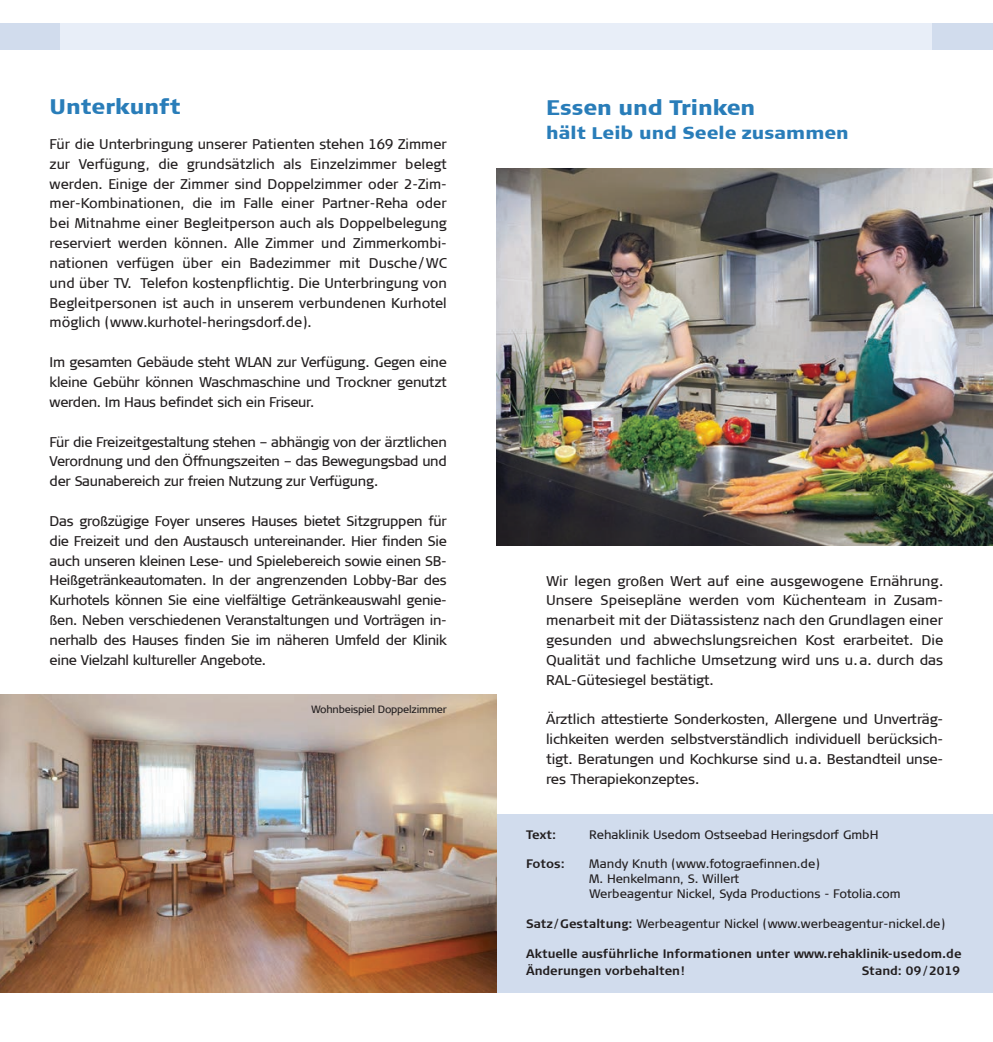
<style>
.page{position:relative;width:993px;height:1042px;background:#fff}
.page>*{position:absolute;margin:0;border:0;box-sizing:border-box;transform-origin:0 0}
.t1{font:900 21px "Signa Column";color:#297db9}
.t2{font:900 17.5px "Signa Column";letter-spacing:.005em;color:#297db9}
.t3{font:14px/19.8px "Signa Column";letter-spacing:-.02em;color:#231f20;text-align:justify}
.t4{font:12.25px/14.9px "Signa Column";color:#231f20}
.t5{font:700 12.25px/17.5px "Signa Column";color:#231f20}
.t6{font:10.5px "Signa Column";letter-spacing:-.02em;color:#231f20}
.s1{font-weight:700}
</style>
<div class="page">
<div style="left:0;top:23px;width:410px;height:27px;background:#d1dced"></div>
<div style="left:61px;top:23px;width:505px;height:27px;background:#e8eef8"></div>
<div style="left:581px;top:23px;width:411px;height:27px;background:#d1dced"></div>
<div style="left:425px;top:23px;width:506px;height:27px;background:#e8eef8"></div>
<div style="left:496px;top:814px;width:496px;height:178px;background:#d1dced"></div>
<img style="left:496px;top:169px;width:496px;height:377px">
<img style="left:0;top:694px;width:496px;height:298px">
<h1 class="t1" style="left:50px;top:93px;width:132px">Unterkunft</h1>
<p class="t3" style="left:50px;top:134px;width:398px">Für die Unterbringung unserer Patienten stehen 169 Zimmer zur Verfügung, die grundsätzlich als Einzelzimmer belegt werden. Einige der Zimmer sind Doppelzimmer oder 2-Zim&shy;mer-Kombinationen, die im Falle einer Partner-Reha oder bei Mitnahme einer Begleitperson auch als Doppelbelegung reserviert werden können. Alle Zimmer und Zimmerkombi&shy;nationen verfügen über ein Badezimmer mit Dusche/WC und über TV. Telefon kostenpflichtig. Die Unterbringung von Begleitpersonen ist auch in unserem verbundenen Kurhotel möglich (www.kurhotel-heringsdorf.de).</p>
<p class="t3" style="left:50px;top:352px;width:398px">Im gesamten Gebäude steht WLAN zur Verfügung. Gegen eine kleine Gebühr können Waschmaschine und Trockner genutzt werden. Im Haus befindet sich ein Friseur.</p>
<p class="t3" style="left:50px;top:432px;width:398px">Für die Freizeitgestaltung stehen – abhängig von der ärztlichen Verordnung und den Öffnungszeiten – das Bewegungsbad und der Saunabereich zur freien Nutzung zur Verfügung.</p>
<p class="t3" style="left:50px;top:511px;width:398px">Das großzügige Foyer unseres Hauses bietet Sitzgruppen für die Freizeit und den Austausch untereinander. Hier finden Sie auch unseren kleinen Lese- und Spielebereich sowie einen SB-Heißgetränkeautomaten. In der angrenzenden Lobby-Bar des Kurhotels können Sie eine vielfältige Getränkeauswahl genie&shy;ßen. Neben verschiedenen Veranstaltungen und Vorträgen in&shy;nerhalb des Hauses finden Sie im näheren Umfeld der Klinik eine Vielzahl kultureller Angebote.</p>
<p class="t6" style="left:311px;top:703px;width:137px">Wohnbeispiel Doppelzimmer</p>
<h1 class="t1" style="left:546px;top:94px;width:210px">Essen und Trinken</h1>
<p class="t2" style="left:546px;top:122px;width:304px">hält Leib und Seele zusammen</p>
<p class="t3" style="left:546px;top:571px;width:398px">Wir legen großen Wert auf eine ausgewogene Ernährung.<br>Unsere Speisepläne werden vom Küchenteam in Zusam&shy;menarbeit mit der Diätassistenz nach den Grundlagen einer gesunden und abwechslungsreichen Kost erarbeitet. Die Qualität und fachliche Umsetzung wird uns u.a. durch das RAL-Gütesiegel bestätigt.</p>
<p class="t3" style="left:546px;top:709px;width:398px">Ärztlich attestierte Sonderkosten, Allergene und Unverträg&shy;lichkeiten werden selbstverständlich individuell berücksich&shy;tigt. Beratungen und Kochkurse sind u.a. Bestandteil unse&shy;res Therapiekonzeptes.</p>
<p class="t5" style="left:526px;top:825px;width:32px">Text:</p>
<p class="t4" style="left:589px;top:827px;width:291px">Rehaklinik Usedom Ostseebad Heringsdorf GmbH</p>
<p class="t5" style="left:526px;top:855px;width:40px">Fotos:</p>
<p class="t4" style="left:589px;top:856px;width:313px">Mandy Knuth (www.fotograefinnen.de)<br>M. Henkelmann, S. Willert<br>Werbeagentur Nickel, Syda Productions - Fotolia.com</p>
<p class="t4" style="left:526px;top:916px;width:420px"><span class="s1">Satz /Gestaltung:</span> Werbeagentur Nickel (www.werbeagentur-nickel.de)</p>
<p class="t5" style="left:526px;top:944px;width:437px">Aktuelle ausführliche Informationen unter www.rehaklinik-usedom.de<br>Änderungen vorbehalten!</p>
<p class="t5" style="left:861px;top:962px;width:100px">Stand: 09/2019</p>
</div>
